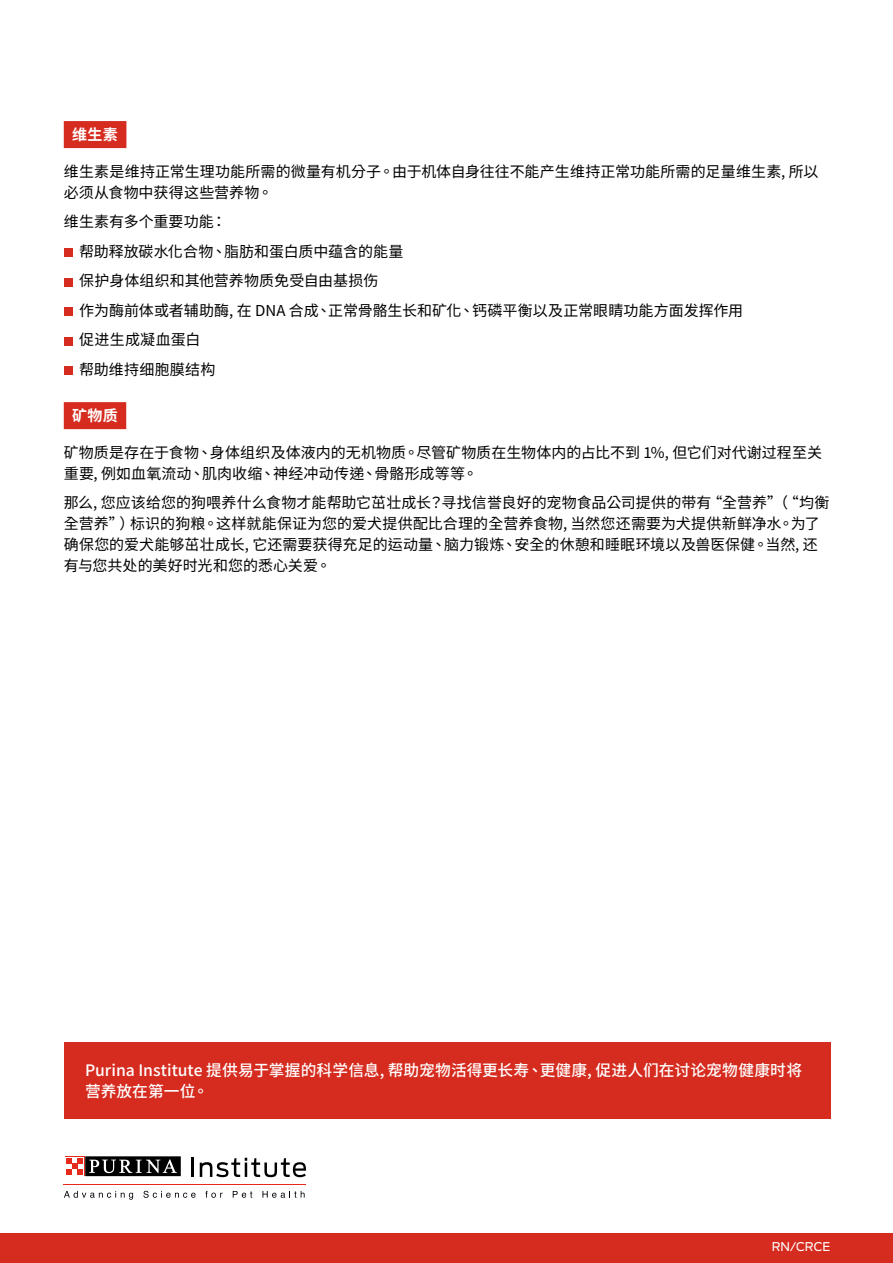
<style>
.page{position:relative;width:893px;height:1263px;background:#fff}
.page>*{position:absolute;margin:0;border:0;box-sizing:border-box;transform-origin:0 0}
.t1{font:500 15.75px/21.8px "Source Han Sans TC";letter-spacing:.005em;color:#fff}
.t2{font:15px/21px "Source Han Sans TC";letter-spacing:.005em;color:#000}
.t3{font:700 15px "Source Han Sans TC";letter-spacing:.02em;color:#fff}
.t4{font:12px "Antenna";letter-spacing:-.005em;color:#fff}
</style>
<div class="page">
<div style="left:64px;top:1042px;width:766px;height:77px;background:#d62b1f"></div>
<div style="left:0;top:1233px;width:893px;height:30px;background:#d62b1f"></div>
<hr style="left:64px;top:1184px;width:242px;height:1px;background:#e52a1b">
<svg style="left:192px;top:1158px;width:2px;height:19px"></svg>
<svg style="left:200px;top:1158px;width:106px;height:19px"></svg>
<svg style="left:64px;top:1191px;width:69px;height:9px"></svg>
<svg style="left:143px;top:1191px;width:53px;height:7px"></svg>
<svg style="left:205px;top:1191px;width:18px;height:7px"></svg>
<svg style="left:233px;top:1191px;width:19px;height:7px"></svg>
<svg style="left:262px;top:1191px;width:43px;height:7px"></svg>
<svg style="left:85px;top:1176px;width:96px;height:1px"></svg>
<svg style="left:65px;top:1156px;width:20px;height:20px"></svg>
<div style="left:85px;top:1156px;width:96px;height:20px;background:#000"></div>
<svg style="left:89px;top:1159px;width:88px;height:14px"></svg>
<div style="left:65px;top:1157px;width:19px;height:18px;background:#fff"></div>
<svg style="left:66px;top:1158px;width:17px;height:17px"></svg>
<div style="left:64px;top:121px;width:62px;height:27px;background:#d62b1f"></div>
<div style="left:64px;top:402px;width:62px;height:27px;background:#d62b1f"></div>
<div style="left:64px;top:248px;width:8px;height:9px;background:#d62b1f"></div>
<div style="left:64px;top:278px;width:8px;height:8px;background:#d62b1f"></div>
<div style="left:64px;top:307px;width:8px;height:9px;background:#d62b1f"></div>
<div style="left:64px;top:337px;width:8px;height:8px;background:#d62b1f"></div>
<div style="left:64px;top:366px;width:8px;height:9px;background:#d62b1f"></div>
<p class="t3" style="left:72px;top:126px;width:47px">维生素</p>
<p class="t2" style="left:64px;top:161px;width:756px">维生素是维持正常生理功能所需的微量有机分子。由于机体自身往往不能产生维持正常功能所需的足量维生素, 所以必须从食物中获得这些营养物。</p>
<p class="t2" style="left:79px;top:207px;width:666px;line-height:29.5px;text-indent:-15px">维生素有多个重要功能：<br>帮助释放碳水化合物、脂肪和蛋白质中蕴含的能量<br>保护身体组织和其他营养物质免受自由基损伤<br>作为酶前体或者辅助酶, 在 DNA 合成、正常骨骼生长和矿化、钙磷平衡以及正常眼睛功能方面发挥作用促进生成凝血蛋白<br>帮助维持细胞膜结构</p>
<p class="t3" style="left:72px;top:407px;width:47px">矿物质</p>
<p class="t2" style="left:64px;top:442px;width:760px">矿物质是存在于食物、身体组织及体液内的无机物质。尽管矿物质在生物体内的占比不到 1%, 但它们对代谢过程至关重要, 例如血氧流动、肌肉收缩、神经冲动传递、骨骼形成等等。</p>
<p class="t2" style="left:64px;top:493px;width:767px">那么, 您应该给您的狗喂养什么食物才能帮助它茁壮成长？寻找信誉良好的宠物食品公司提供的带有“全营养”（“均衡全营养”）标识的狗粮。这样就能保证为您的爱犬提供配比合理的全营养食物, 当然您还需要为犬提供新鲜净水。为了确保您的爱犬能够茁壮成长, 它还需要获得充足的运动量、脑力锻炼、安全的休憩和睡眠环境以及兽医保健。当然, 还有与您共处的美好时光和您的悉心关爱。</p>
<p class="t1" style="left:85px;top:1059px;width:719px">Purina Institute 提供易于掌握的科学信息, 帮助宠物活得更长寿、更健康, 促进人们在讨论宠物健康时将营养放在第一位。</p>
<p class="t4" style="left:772px;top:1239px;width:60px">RN/CRCE</p>
</div>
